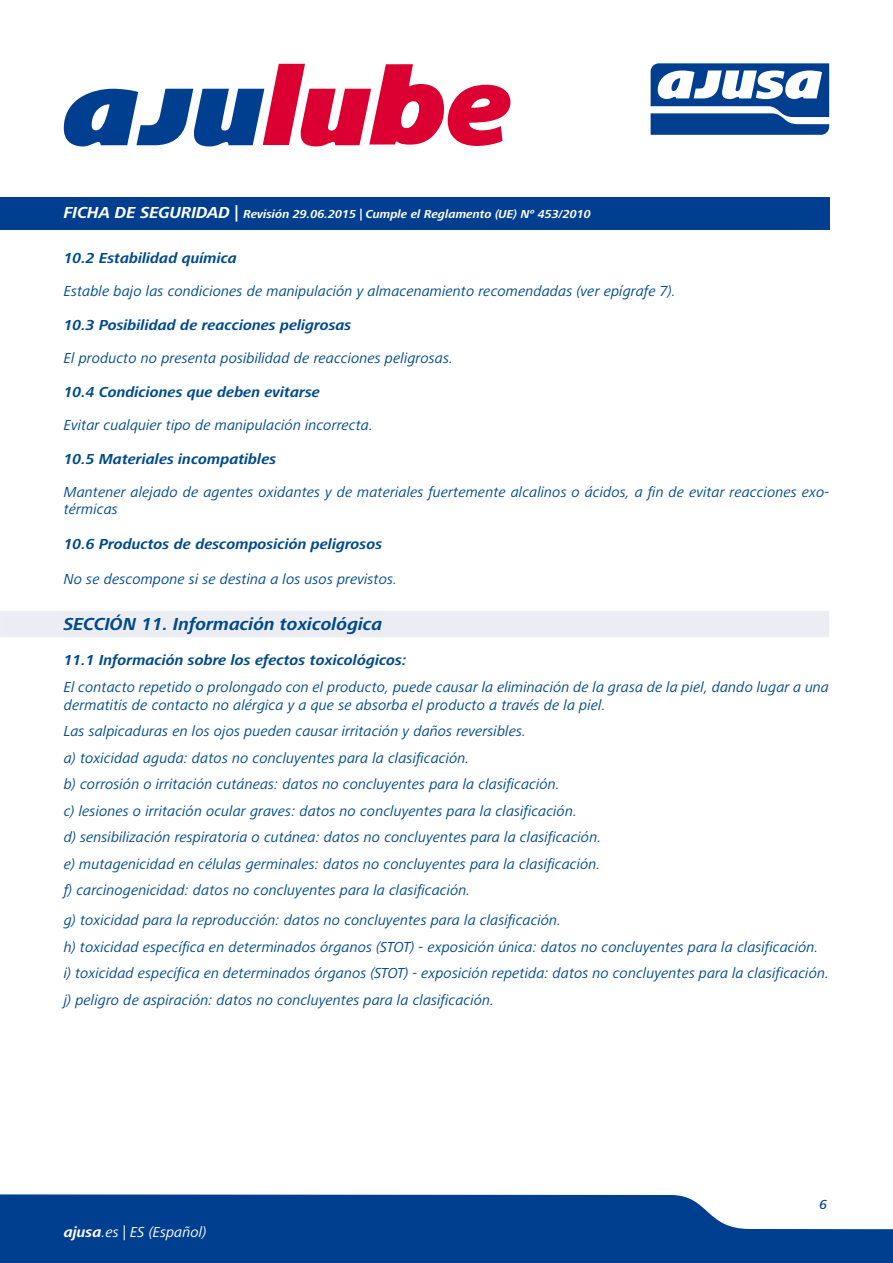
<style>
.page{position:relative;width:893px;height:1263px;background:#fff}
.page>*{position:absolute;margin:0;border:0;box-sizing:border-box;transform-origin:0 0}
.t1{font:italic 700 18px "Frutiger Next LT";color:#004a8c}
.t2{font:italic 15px/26.5px "Frutiger Next LT";color:#004a8c}
.t3{font:italic 700 15px "Frutiger Next LT";color:#004a8c}
.t4{font:italic 15px "Frutiger Next LT";color:#fff}
.t5{font:italic 500 13.5px "Frutiger Next LT";color:#003f90}
.t6{font:italic 700 12px "Frutiger Next LT";color:#fff}
.s1{font-size:16.5px}
.s2{font-weight:700}
</style>
<div class="page">
<svg style="left:0;top:1194px;width:893px;height:69px;background:#1c549c"></svg>
<div style="left:0;top:197px;width:829px;height:33px;background:#003f90"></div>
<svg style="left:651px;top:63px;width:178px;height:72px"></svg>
<svg style="left:64px;top:64px;width:446px;height:82px"></svg>
<div style="left:0;top:611px;width:829px;height:26px;background:#ebedf2"></div>
<p class="t6" style="left:64px;top:208px;width:529px"><span class="s1">FICHA DE SEGURIDAD |</span> Revisión 29.06.2015 | Cumple el Reglamento (UE) Nº 453/2010</p>
<p class="t3" style="left:64px;top:249px;width:175px">10.2 Estabilidad química</p>
<p class="t2" style="left:64px;top:278px;width:614px">Estable bajo las condiciones de manipulación y almacenamiento recomendadas (ver epígrafe 7).</p>
<p class="t3" style="left:64px;top:316px;width:289px">10.3 Posibilidad de reacciones peligrosas</p>
<p class="t2" style="left:64px;top:345px;width:391px">El producto no presenta posibilidad de reacciones peligrosas.</p>
<p class="t3" style="left:64px;top:383px;width:258px">10.4 Condiciones que deben evitarse</p>
<p class="t2" style="left:64px;top:412px;width:311px">Evitar cualquier tipo de manipulación incorrecta.</p>
<p class="t3" style="left:64px;top:450px;width:214px">10.5 Materiales incompatibles</p>
<p class="t2" style="left:64px;top:484px;width:767px;line-height:16.5px">Mantener alejado de agentes oxidantes y de materiales fuertemente alcalinos o ácidos, a fin de evitar reacciones exo&shy;térmicas</p>
<p class="t3" style="left:64px;top:535px;width:320px">10.6 Productos de descomposición peligrosos</p>
<p class="t2" style="left:64px;top:566px;width:335px">No se descompone si se destina a los usos previstos.</p>
<p class="t1" style="left:64px;top:614px;width:320px">SECCIÓN 11. Información toxicológica</p>
<p class="t3" style="left:64px;top:652px;width:344px">11.1 Información sobre los efectos toxicológicos:</p>
<p class="t2" style="left:64px;top:678px;width:767px;line-height:18px">El contacto repetido o prolongado con el producto, puede causar la eliminación de la grasa de la piel, dando lugar a una dermatitis de contacto no alérgica y a que se absorba el producto a través de la piel.</p>
<p class="t2" style="left:64px;top:718px;width:539px">Las salpicaduras en los ojos pueden causar irritación y daños reversibles.<br>a) toxicidad aguda: datos no concluyentes para la clasificación.<br>b) corrosión o irritación cutáneas: datos no concluyentes para la clasificación.<br>c) lesiones o irritación ocular graves: datos no concluyentes para la clasificación.<br>d) sensibilización respiratoria o cutánea: datos no concluyentes para la clasificación. e) mutagenicidad en células germinales: datos no concluyentes para la clasificación. f) carcinogenicidad: datos no concluyentes para la clasificación.</p>
<p class="t2" style="left:64px;top:907px;width:767px">g) toxicidad para la reproducción: datos no concluyentes para la clasificación.<br>h) toxicidad específica en determinados órganos (STOT) - exposición única: datos no concluyentes para la clasificación. i) toxicidad específica en determinados órganos (STOT) - exposición repetida: datos no concluyentes para la clasificación. j) peligro de aspiración: datos no concluyentes para la clasificación.</p>
<p class="t4" style="left:64px;top:1223px;width:144px"><span class="s2">ajusa</span>.es | ES (Español)</p>
<p class="t5" style="left:820px;top:1197px;width:9px">6</p>
</div>
